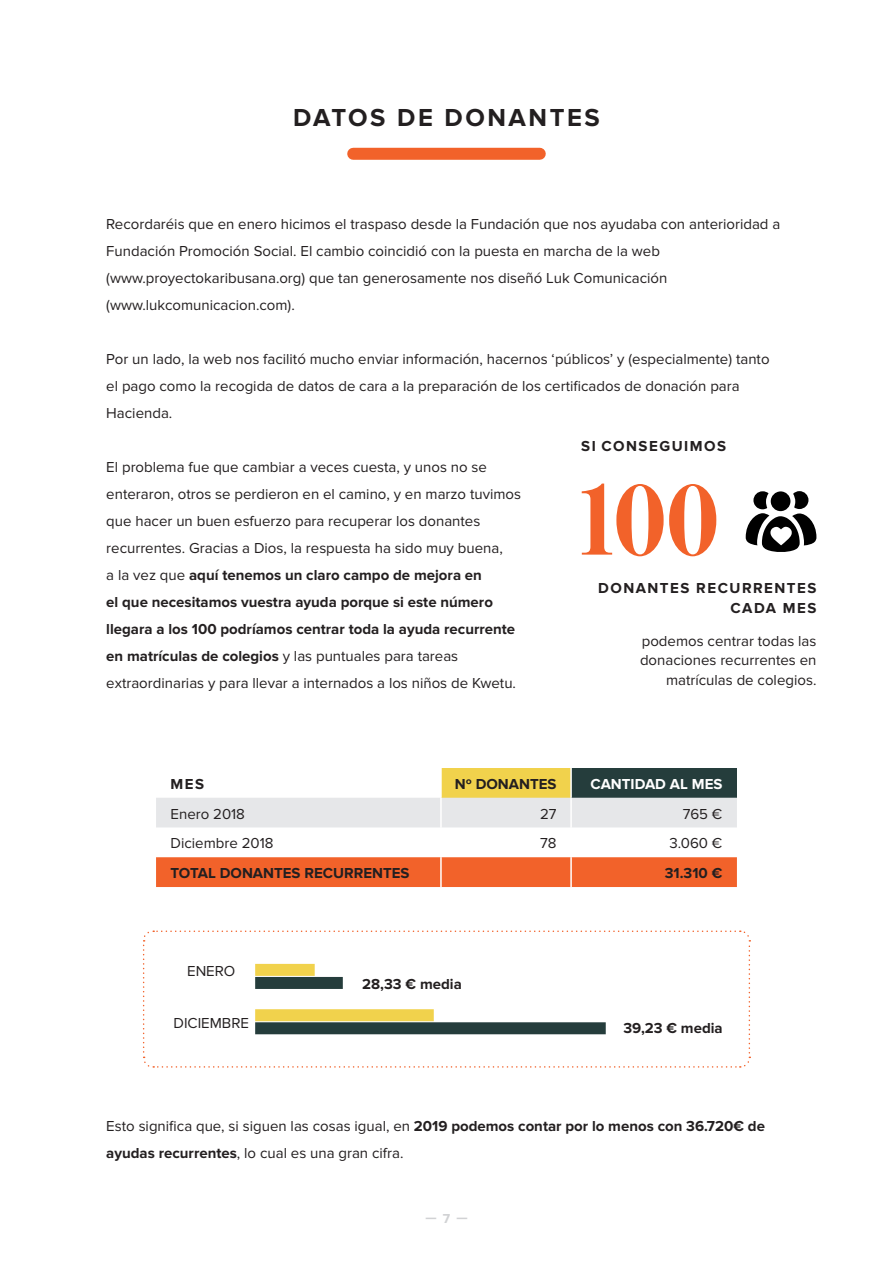
<style>
.page{position:relative;width:893px;height:1263px;background:#fff}
.page>*{position:absolute;margin:0;border:0;box-sizing:border-box;transform-origin:0 0}
.t1{font:700 106.5px "Benton Mod Disp Cond";color:#f2622a}
.t2{font:700 25.5px "Proxima Nova";letter-spacing:.1em;color:#231f20}
.t3{font:15px/27px "Proxima Nova";color:#231f20}
.t4{font:700 15px "Proxima Nova";color:#231f20}
.t5{font:700 15px/19.5px "Proxima Nova";letter-spacing:.1em;color:#231f20;text-align:right}
.t6{font:700 15px "Proxima Nova";color:#fff}
.t7{font:700 13.5px "Proxima Nova";color:#d1d2d4}
.s1{font-weight:700}
</style>
<div class="page">
<div style="left:353px;top:148px;width:187px;height:12px;background:#f2622a"></div>
<svg style="left:746px;top:491px;width:70px;height:61px"></svg>
<div style="left:441px;top:768px;width:130px;height:30px;background:#f1d24c"></div>
<div style="left:571px;top:768px;width:166px;height:30px;background:#253d3c"></div>
<div style="left:156px;top:798px;width:581px;height:29px;background:#e6e7e9"></div>
<div style="left:156px;top:857px;width:581px;height:30px;background:#f2622a"></div>
<hr style="left:440px;top:768px;width:2px;height:30px;background:#fff">
<hr style="left:570px;top:768px;width:2px;height:30px;background:#fff">
<hr style="left:440px;top:798px;width:2px;height:29px;background:#fff">
<hr style="left:570px;top:798px;width:2px;height:29px;background:#fff">
<hr style="left:440px;top:857px;width:2px;height:30px;background:#fff">
<hr style="left:570px;top:857px;width:2px;height:30px;background:#fff">
<svg style="left:143px;top:930px;width:608px;height:138px"></svg>
<h2 class="t2" style="left:293px;top:103px;width:308px">DATOS DE DONANTES</h2>
<p class="t3" style="left:106px;top:211px;width:675px">Recordaréis que en enero hicimos el traspaso desde la Fundación que nos ayudaba con anterioridad a Fundación Promoción Social. El cambio coincidió con la puesta en marcha de la web (www.proyectokaribusana.org) que tan generosamente nos diseñó Luk Comunicación (www.lukcomunicacion.com).</p>
<p class="t3" style="left:106px;top:346px;width:665px">Por un lado, la web nos facilitó mucho enviar información, hacernos ‘públicos’ y (especialmente) tanto el pago como la recogida de datos de cara a la preparación de los certificados de donación para<br>Hacienda.</p>
<p class="t3" style="left:106px;top:454px;width:416px">El problema fue que cambiar a veces cuesta, y unos no se enteraron, otros se perdieron en el camino, y en marzo tuvimos que hacer un buen esfuerzo para recuperar los donantes recurrentes. Gracias a Dios, la respuesta ha sido muy buena,<br>a la vez que <span class="s1">aquí tenemos un claro campo de mejora en<br>el que necesitamos vuestra ayuda porque si este número llegara a los 100 podríamos centrar toda la ayuda recurrente en matrículas de colegios</span> y las puntuales para tareas extraordinarias y para llevar a internados a los niños de Kwetu.</p>
<p class="t5" style="left:581px;top:436px;width:146px">SI CONSEGUIMOS</p>
<h1 class="t1" style="left:580px;top:460px;width:141px">100</h1>
<p class="t5" style="left:598px;top:579px;width:220px">DONANTES RECURRENTES<br>CADA MES</p>
<p class="t3" style="left:640px;top:631px;width:178px;line-height:19.5px;text-align:right">podemos centrar todas las donaciones recurrentes en matrículas de colegios.</p>
<p class="t4" style="left:171px;top:775px;width:35px">MES</p>
<p class="t4" style="left:455px;top:775px;width:103px">Nº DONANTES</p>
<p class="t6" style="left:590px;top:775px;width:133px">CANTIDAD AL MES</p>
<p class="t3" style="left:171px;top:800px;width:76px">Enero 2018</p>
<p class="t3" style="left:540px;top:800px;width:18px">27</p>
<p class="t3" style="left:683px;top:800px;width:41px">765 €</p>
<p class="t3" style="left:171px;top:830px;width:104px">Diciembre 2018</p>
<p class="t3" style="left:540px;top:830px;width:18px">78</p>
<p class="t3" style="left:669px;top:830px;width:54px">3.060 €</p>
<p class="t4" style="left:171px;top:864px;width:241px">TOTAL DONANTES RECURRENTES</p>
<p class="t4" style="left:665px;top:864px;width:59px">31.310 €</p>
<p class="t3" style="left:187px;top:957px;width:50px">ENERO</p>
<p class="t4" style="left:362px;top:975px;width:101px">28,33 € media</p>
<p class="t3" style="left:173px;top:1010px;width:77px">DICIEMBRE</p>
<p class="t4" style="left:623px;top:1019px;width:101px">39,23 € media</p>
<p class="t3" style="left:106px;top:1113px;width:660px">Esto significa que, si siguen las cosas igual, en <span class="s1">2019 podemos contar por lo menos con 36.720€ de ayudas recurrentes</span>, lo cual es una gran cifra.</p>
<p class="t7" style="left:425px;top:1210px;width:44px">— 7 —</p>
</div>
